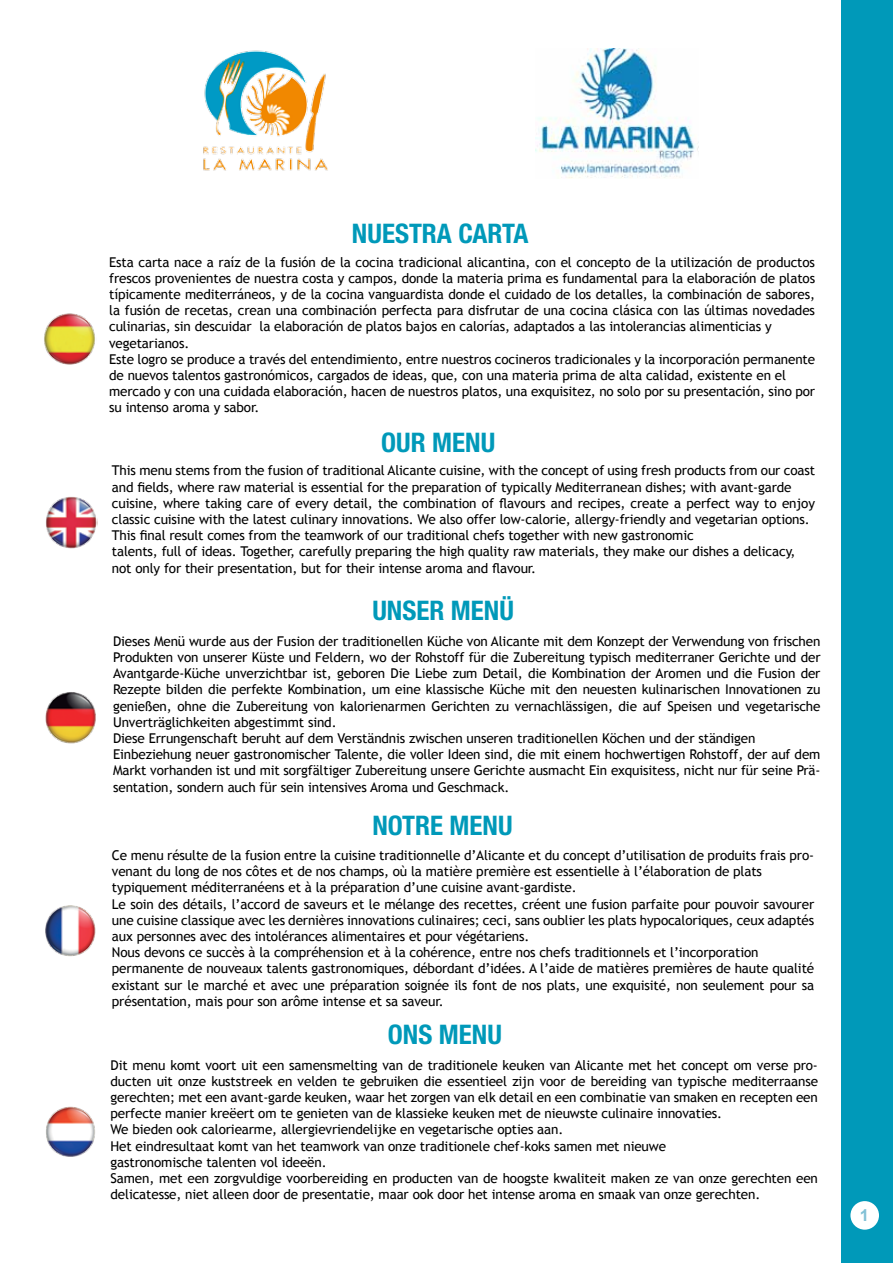
<style>
.page{position:relative;width:893px;height:1263px;background:#fff}
.page>*{position:absolute;margin:0;border:0;box-sizing:border-box;transform-origin:0 0}
.t1{font:700 condensed 27px "Helvetica Neue LT Std";color:#0099b9}
.t2{font:700 16.5px "Arial";color:#82c1d6}
.t3{font:13.5px/16.2px "Trebuchet MS";letter-spacing:-.01em;color:#000}
</style>
<div class="page">
<img style="left:203px;top:50px;width:125px;height:121px">
<img style="left:536px;top:49px;width:163px;height:130px">
<div style="left:841px;top:0;width:52px;height:1263px;background:#0099b9"></div>
<img style="left:44px;top:313px;width:51px;height:52px">
<img style="left:46px;top:496px;width:52px;height:53px">
<img style="left:45px;top:692px;width:51px;height:52px">
<img style="left:45px;top:905px;width:51px;height:52px">
<img style="left:46px;top:1106px;width:49px;height:51px">
<div style="left:850px;top:1201px;width:29px;height:29px;background:#fff;border-radius:50%"></div>
<h1 class="t1" style="left:352px;top:217px;width:136px">NUESTRA CARTA</h1>
<p class="t3" style="left:109px;top:254px;width:707px">Esta carta nace a raíz de la fusión de la cocina tradicional alicantina, con el concepto de la utilización de productos frescos provenientes de nuestra costa y campos, donde la materia prima es fundamental para la elaboración de platos típicamente mediterráneos, y de la cocina vanguardista donde el cuidado de los detalles, la combinación de sabores, la fusión de recetas, crean una combinación perfecta para disfrutar de una cocina clásica con las últimas novedades culinarias, sin descuidar la elaboración de platos bajos en calorías, adaptados a las intolerancias alimenticias y vegetarianos.<br>Este logro se produce a través del entendimiento, entre nuestros cocineros tradicionales y la incorporación permanente de nuevos talentos gastronómicos, cargados de ideas, que, con una materia prima de alta calidad, existente en el mercado y con una cuidada elaboración, hacen de nuestros platos, una exquisitez, no solo por su presentación, sino por su intenso aroma y sabor.</p>
<h1 class="t1" style="left:381px;top:426px;width:116px">OUR MENU</h1>
<p class="t3" style="left:112px;top:463px;width:705px">This menu stems from the fusion of traditional Alicante cuisine, with the concept of using fresh products from our coast and fields, where raw material is essential for the preparation of typically Mediterranean dishes; with avant-garde cuisine, where taking care of every detail, the combination of flavours and recipes, create a perfect way to enjoy classic cuisine with the latest culinary innovations. We also offer low-calorie, allergy-friendly and vegetarian options.<br>This final result comes from the teamwork of our traditional chefs together with new gastronomic<br>talents, full of ideas. Together, carefully preparing the high quality raw materials, they make our dishes a delicacy, not only for their presentation, but for their intense aroma and flavour.</p>
<h1 class="t1" style="left:372px;top:594px;width:143px">UNSER MENÜ</h1>
<p class="t3" style="left:113px;top:633px;width:709px">Dieses Menü wurde aus der Fusion der traditionellen Küche von Alicante mit dem Konzept der Verwendung von frischen Produkten von unserer Küste und Feldern, wo der Rohstoff für die Zubereitung typisch mediterraner Gerichte und der Avantgarde-Küche unverzichtbar ist, geboren Die Liebe zum Detail, die Kombination der Aromen und die Fusion der Rezepte bilden die perfekte Kombination, um eine klassische Küche mit den neuesten kulinarischen Innovationen zu genießen, ohne die Zubereitung von kalorienarmen Gerichten zu vernachlässigen, die auf Speisen und vegetarische Unverträglichkeiten abgestimmt sind.<br>Diese Errungenschaft beruht auf dem Verständnis zwischen unseren traditionellen Köchen und der ständigen Einbeziehung neuer gastronomischer Talente, die voller Ideen sind, die mit einem hochwertigen Rohstoff, der auf dem Markt vorhanden ist und mit sorgfältiger Zubereitung unsere Gerichte ausmacht Ein exquisitess, nicht nur für seine Prä&shy;sentation, sondern auch für sein intensives Aroma und Geschmack.</p>
<h1 class="t1" style="left:372px;top:809px;width:142px">NOTRE MENU</h1>
<p class="t3" style="left:112px;top:847px;width:704px">Ce menu résulte de la fusion entre la cuisine traditionnelle d’Alicante et du concept d’utilisation de produits frais pro&shy;venant du long de nos côtes et de nos champs, où la matière première est essentielle à l’élaboration de plats typiquement méditerranéens et à la préparation d’une cuisine avant-gardiste.<br>Le soin des détails, l’accord de saveurs et le mélange des recettes, créent une fusion parfaite pour pouvoir savourer une cuisine classique avec les dernières innovations culinaires; ceci, sans oublier les plats hypocaloriques, ceux adaptés aux personnes avec des intolérances alimentaires et pour végétariens.<br>Nous devons ce succès à la compréhension et à la cohérence, entre nos chefs traditionnels et l’incorporation permanente de nouveaux talents gastronomiques, débordant d’idées. A l’aide de matières premières de haute qualité existant sur le marché et avec une préparation soignée ils font de nos plats, une exquisité, non seulement pour sa présentation, mais pour son arôme intense et sa saveur.</p>
<h1 class="t1" style="left:388px;top:1018px;width:115px">ONS MENU</h1>
<p class="t3" style="left:111px;top:1057px;width:709px">Dit menu komt voort uit een samensmelting van de traditionele keuken van Alicante met het concept om verse pro&shy;ducten uit onze kuststreek en velden te gebruiken die essentieel zijn voor de bereiding van typische mediterraanse gerechten; met een avant-garde keuken, waar het zorgen van elk detail en een combinatie van smaken en recepten een perfecte manier kreëert om te genieten van de klassieke keuken met de nieuwste culinaire innovaties.<br>We bieden ook caloriearme, allergievriendelijke en vegetarische opties aan.<br>Het eindresultaat komt van het teamwork van onze traditionele chef-koks samen met nieuwe<br>gastronomische talenten vol ideeën.<br>Samen, met een zorgvuldige voorbereiding en producten van de hoogste kwaliteit maken ze van onze gerechten een delicatesse, niet alleen door de presentatie, maar ook door het intense aroma en smaak van onze gerechten.</p>
<p class="t2" style="left:860px;top:1204px;width:11px">1</p>
</div>
